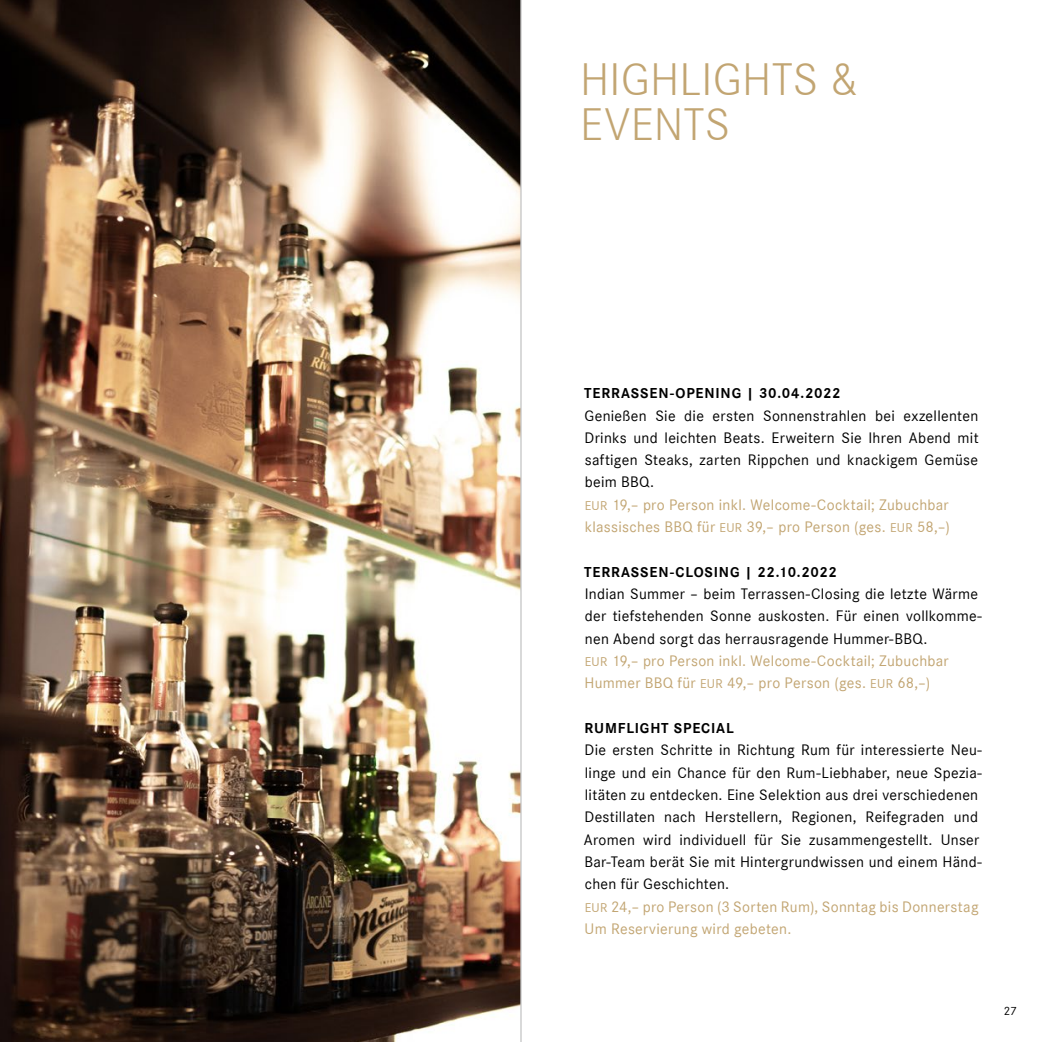
<style>
.page{position:relative;width:1042px;height:1042px;background:#fff}
.page>*{position:absolute;margin:0;border:0;box-sizing:border-box;transform-origin:0 0}
.t1{font:300 47.25px/45.5px "Corporate S";letter-spacing:.005em;color:#c2a572}
.t2{font:15.75px/22.4px "Corporate S";letter-spacing:.02em;color:#000}
.t3{font:700 14.88px "Corporate S";letter-spacing:.055em;color:#000}
.t4{font:12.25px "Corporate S";color:#000}
.s1{font-size:13.12px;color:#c2a572}
.s2{color:#c2a572}
</style>
<div class="page">
<img style="left:0;top:0;width:520px;height:1042px">
<svg style="left:0;top:0;width:5px;height:5px"></svg>
<hr style="left:520px;top:0;width:2px;height:1042px;background:#c5c6c6">
<h1 class="t1" style="left:580px;top:55px;width:281px">HIGHLIGHTS &amp;<br>EVENTS</h1>
<p class="t3" style="left:584px;top:383px;width:258px">TERRASSEN-OPENING | 30.04.2022</p>
<p class="t2" style="left:584px;top:403px;width:396px">Genießen Sie die ersten Sonnenstrahlen bei exzellenten Drinks und leichten Beats. Erweitern Sie Ihren Abend mit saftigen Steaks, zarten Rippchen und knackigem Gemüse beim BBQ.<br><span class="s1">EUR</span> <span class="s2">19,– pro Person inkl. Welcome-Cocktail; Zubuchbar klassisches BBQ für</span> <span class="s1">EUR</span> <span class="s2">39,– pro Person (ges.</span> <span class="s1">EUR</span> <span class="s2">58,–)</span></p>
<p class="t3" style="left:584px;top:561px;width:254px">TERRASSEN-CLOSING | 22.10.2022</p>
<p class="t2" style="left:584px;top:582px;width:399px">Indian Summer – beim Terrassen-Closing die letzte Wärme der tiefstehenden Sonne auskosten. Für einen vollkomme&shy;nen Abend sorgt das herrausragende Hummer-BBQ.<br><span class="s1">EUR</span> <span class="s2">19,– pro Person inkl. Welcome-Cocktail; Zubuchbar Hummer BBQ für</span> <span class="s1">EUR</span> <span class="s2">49,– pro Person (ges.</span> <span class="s1">EUR</span> <span class="s2">68,–)</span></p>
<p class="t3" style="left:584px;top:718px;width:151px">RUMFLIGHT SPECIAL</p>
<p class="t2" style="left:584px;top:738px;width:400px">Die ersten Schritte in Richtung Rum für interessierte Neu&shy;linge und ein Chance für den Rum-Liebhaber, neue Spezia&shy;litäten zu entdecken. Eine Selektion aus drei verschiedenen Destillaten nach Herstellern, Regionen, Reifegraden und Aromen wird individuell für Sie zusammengestellt. Unser Bar-Team berät Sie mit Hintergrundwissen und einem Händ&shy;chen für Geschichten.<br><span class="s1">EUR</span> <span class="s2">24,– pro Person (3 Sorten Rum), Sonntag bis Donnerstag Um Reservierung wird gebeten.</span></p>
<p class="t4" style="left:1003px;top:1003px;width:15px">27</p>
</div>
